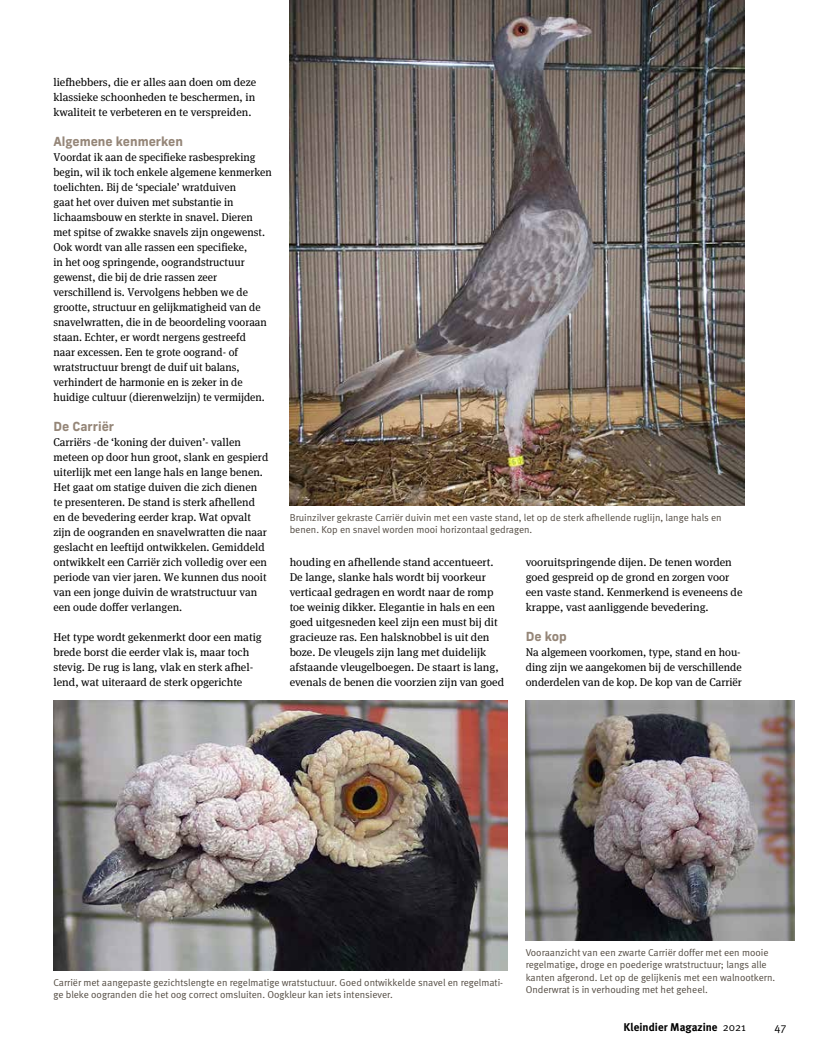
<style>
.page{position:relative;width:815px;height:1063px;background:#fff}
.page>*{position:absolute;margin:0;border:0;box-sizing:border-box;transform-origin:0 0}
.t1{font:700 12.5px "Frank New";color:#958678}
.t2{font:11.25px/15px "Meta Serif OT";color:#000}
.t3{font:700 11.25px "Meta Plus";color:#000}
.t4{font:11.25px "Meta Normal";color:#000}
.t5{font:10px/12.5px "Meta Normal";color:#544c43}
.s1{font-family:"Meta Normal";font-weight:400}
</style>
<div class="page">
<img style="left:290px;top:0;width:454px;height:506px">
<img style="left:526px;top:701px;width:269px;height:240px">
<img style="left:53px;top:701px;width:455px;height:270px">
<p class="t2" style="left:53px;top:75px;width:204px;text-align:justify">liefhebbers, die er alles aan doen om deze klassieke schoonheden te beschermen, in kwaliteit te verbeteren en te verspreiden.</p>
<p class="t1" style="left:53px;top:133px;width:131px">Algemene kenmerken</p>
<p class="t2" style="left:53px;top:150px;width:220px">Voordat ik aan de specifieke rasbespreking begin, wil ik toch enkele algemene kenmerken toelichten. Bij de ‘speciale’ wratduiven<br>gaat het over duiven met substantie in lichaamsbouw en sterkte in snavel. Dieren met spitse of zwakke snavels zijn ongewenst.<br>Ook wordt van alle rassen een specifieke,<br>in het oog springende, oograndstructuur gewenst, die bij de drie rassen zeer verschillend is. Vervolgens hebben we de grootte, structuur en gelijkmatigheid van de snavelwratten, die in de beoordeling vooraan staan. Echter, er wordt nergens gestreefd<br>naar excessen. Een te grote oogrand- of wratstructuur brengt de duif uit balans, verhindert de harmonie en is zeker in de huidige cultuur (dierenwelzijn) te vermijden.</p>
<p class="t1" style="left:53px;top:418px;width:62px">De Carriër</p>
<p class="t2" style="left:53px;top:435px;width:216px">Carriërs -de ‘koning der duiven’- vallen meteen op door hun groot, slank en gespierd uiterlijk met een lange hals en lange benen.<br>Het gaat om statige duiven die zich dienen te presenteren. De stand is sterk afhellend en de bevedering eerder krap. Wat opvalt zijn de oogranden en snavelwratten die naar geslacht en leeftijd ontwikkelen. Gemiddeld ontwikkelt een Carriër zich volledig over een periode van vier jaren. We kunnen dus nooit van een jonge duivin de wratstructuur van een oude doffer verlangen.</p>
<p class="t2" style="left:53px;top:630px;width:210px">Het type wordt gekenmerkt door een matig brede borst die eerder vlak is, maar toch stevig. De rug is lang, vlak en sterk afhel&shy;lend, wat uiteraard de sterk opgerichte</p>
<p class="t5" style="left:290px;top:511px;width:434px">Bruinzilver gekraste Carriër duivin met een vaste stand, let op de sterk afhellende ruglijn, lange hals en benen. Kop en snavel worden mooi horizontaal gedragen.</p>
<p class="t2" style="left:290px;top:555px;width:216px">houding en afhellende stand accentueert.<br>De lange, slanke hals wordt bij voorkeur verticaal gedragen en wordt naar de romp toe weinig dikker. Elegantie in hals en een goed uitgesneden keel zijn een must bij dit gracieuze ras. Een halsknobbel is uit den boze. De vleugels zijn lang met duidelijk afstaande vleugelboegen. De staart is lang, evenals de benen die voorzien zijn van goed</p>
<p class="t2" style="left:526px;top:555px;width:218px">vooruitspringende dijen. De tenen worden goed gespreid op de grond en zorgen voor een vaste stand. Kenmerkend is eveneens de krappe, vast aanliggende bevedering.</p>
<p class="t1" style="left:526px;top:628px;width:43px">De kop</p>
<p class="t2" style="left:526px;top:645px;width:218px;text-align:justify">Na algemeen voorkomen, type, stand en hou&shy;ding zijn we aangekomen bij de verschillende onderdelen van de kop. De kop van de Carriër</p>
<p class="t5" style="left:53px;top:976px;width:451px">Carriër met aangepaste gezichtslengte en regelmatige wratstuctuur. Goed ontwikkelde snavel en regelmati&shy;ge bleke oogranden die het oog correct omsluiten. Oogkleur kan iets intensiever.</p>
<p class="t5" style="left:526px;top:946px;width:251px">Vooraanzicht van een zwarte Carriër doffer met een mooie regelmatige, droge en poederige wratstructuur; langs alle kanten afgerond. Let op de gelijkenis met een walnootkern.<br>Onderwrat is in verhouding met het geheel.</p>
<p class="t3" style="left:623px;top:1020px;width:124px">Kleindier Magazine <span class="s1">2021</span></p>
<p class="t4" style="left:775px;top:1020px;width:13px">47</p>
</div>
